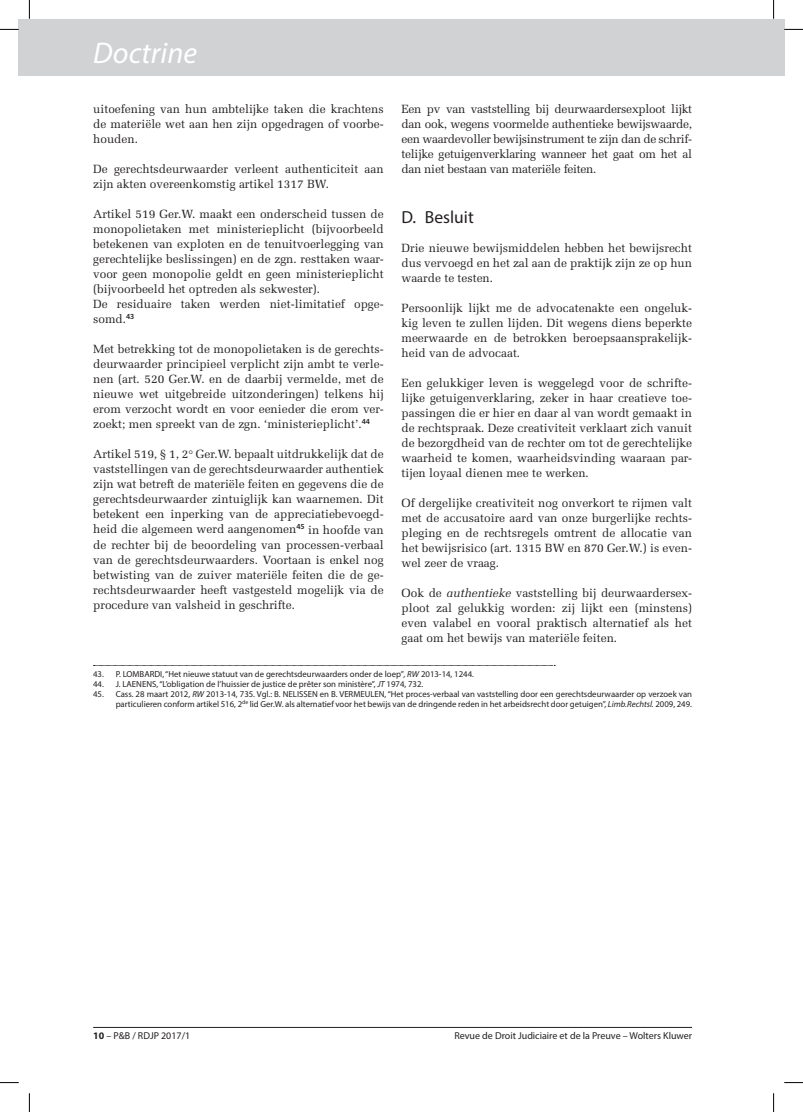
<style>
.page{position:relative;width:803px;height:1112px;background:#fff}
.page>*{position:absolute;margin:0;border:0;box-sizing:border-box;transform-origin:0 0}
.t1{font:italic 30px "Myriad Pro";color:#fff}
.t2{font:17.5px "Myriad Pro";color:#231f20}
.t3{font:11.88px/15px "Melior LT Std";color:#231f20;text-align:justify}
.t4{font:10px "Myriad Pro";color:#231f20}
.t5{font:8.75px/10px "Myriad Pro";color:#231f20;text-align:right}
.s1{font-style:italic}
.s2{font-weight:700}
</style>
<div class="page">
<div style="left:19px;top:19px;width:765px;height:56px;background:#d1d2d4"></div>
<hr style="left:93px;top:1026px;width:599px;height:1px;background:#231f20">
<svg style="left:93px;top:665px;width:462px;height:1px"></svg>
<svg style="left:0;top:29px;width:19px;height:1px"></svg>
<svg style="left:784px;top:29px;width:19px;height:1px"></svg>
<svg style="left:0;top:1082px;width:19px;height:1px"></svg>
<svg style="left:784px;top:1082px;width:19px;height:1px"></svg>
<svg style="left:29px;top:0;width:1px;height:19px"></svg>
<svg style="left:29px;top:1093px;width:1px;height:18px"></svg>
<svg style="left:773px;top:0;width:1px;height:19px"></svg>
<svg style="left:773px;top:1093px;width:1px;height:18px"></svg>
<h1 class="t1" style="left:93px;top:34px;width:105px">Doctrine</h1>
<p class="t3" style="left:93px;top:102px;width:292px">uitoefening van hun ambtelijke taken die krachtens de materiële wet aan hen zijn opgedragen of voorbe&shy;houden.</p>
<p class="t3" style="left:93px;top:162px;width:292px">De gerechtsdeurwaarder verleent authenticiteit aan zijn akten overeenkomstig artikel 1317 BW.</p>
<p class="t3" style="left:93px;top:207px;width:292px;text-align:left">Artikel 519 Ger.W. maakt een onderscheid tussen de monopolietaken met ministerieplicht (bijvoorbeeld betekenen van exploten en de tenuitvoerlegging van gerechtelijke beslissingen) en de zgn. resttaken waar&shy;voor geen monopolie geldt en geen ministerieplicht (bijvoorbeeld het optreden als sekwester).<br>De residuaire taken werden niet-limitatief opge&shy;somd.<sup>43</sup></p>
<p class="t3" style="left:93px;top:342px;width:292px">Met betrekking tot de monopolietaken is de gerechts&shy;deurwaarder principieel verplicht zijn ambt te verle&shy;nen (art. 520 Ger.W. en de daarbij vermelde, met de nieuwe wet uitgebreide uitzonderingen) telkens hij erom verzocht wordt en voor eenieder die erom ver&shy;zoekt; men spreekt van de zgn. ‘ministerieplicht’.<sup>44</sup></p>
<p class="t3" style="left:93px;top:447px;width:292px">Artikel 519, § 1, 2° Ger.W. bepaalt uitdrukkelijk dat de vaststellingen van de gerechtsdeurwaarder authentiek zijn wat betreft de materiële feiten en gegevens die de gerechtsdeurwaarder zintuiglijk kan waarnemen. Dit betekent een inperking van de appreciatiebevoegd&shy;heid die algemeen werd aangenomen<sup>45</sup> in hoofde van de rechter bij de beoordeling van processen-verbaal van de gerechtsdeurwaarders. Voortaan is enkel nog betwisting van de zuiver materiële feiten die de ge&shy;rechtsdeurwaarder heeft vastgesteld mogelijk via de procedure van valsheid in geschrifte.</p>
<p class="t3" style="left:401px;top:102px;width:292px">Een pv van vaststelling bij deurwaardersexploot lijkt dan ook, wegens voormelde authentieke bewijswaarde, een waardevoller bewijsinstrument te zijn dan de schrif&shy;telijke getuigenverklaring wanneer het gaat om het al dan niet bestaan van materiële feiten.</p>
<h2 class="t2" style="left:401px;top:206px;width:74px">D. Besluit</h2>
<p class="t3" style="left:401px;top:240px;width:292px">Drie nieuwe bewijsmiddelen hebben het bewijsrecht dus vervoegd en het zal aan de praktijk zijn ze op hun waarde te testen.</p>
<p class="t3" style="left:401px;top:300px;width:292px">Persoonlijk lijkt me de advocatenakte een ongeluk&shy;kig leven te zullen lijden. Dit wegens diens beperkte meerwaarde en de betrokken beroepsaansprakelijk&shy;heid van de advocaat.</p>
<p class="t3" style="left:401px;top:375px;width:292px">Een gelukkiger leven is weggelegd voor de schrifte&shy;lijke getuigenverklaring, zeker in haar creatieve toe&shy;passingen die er hier en daar al van wordt gemaakt in de rechtspraak. Deze creativiteit verklaart zich vanuit de bezorgdheid van de rechter om tot de gerechtelijke waarheid te komen, waarheidsvinding waaraan par&shy;tijen loyaal dienen mee te werken.</p>
<p class="t3" style="left:401px;top:495px;width:292px">Of dergelijke creativiteit nog onverkort te rijmen valt met de accusatoire aard van onze burgerlijke rechts&shy;pleging en de rechtsregels omtrent de allocatie van het bewijsrisico (art. 1315 BW en 870 Ger.W.) is even&shy;wel zeer de vraag.</p>
<p class="t3" style="left:401px;top:585px;width:292px">Ook de <span class="s1">authentieke</span> vaststelling bij deurwaardersex&shy;ploot zal gelukkig worden: zij lijkt een (minstens) even valabel en vooral praktisch alternatief als het gaat om het bewijs van materiële feiten.</p>
<p class="t5" style="left:93px;top:668px;width:382px">43. P. LOMBARDI, “Het nieuwe statuut van de gerechtsdeurwaarders onder de loep”<span class="s1">, RW</span> 2013-14, 1244.</p>
<p class="t5" style="left:93px;top:679px;width:332px">44. J. LAENENS, “L’obligation de l’huissier de justice de prêter son ministère”, <span class="s1">JT</span> 1974, 732.</p>
<p class="t5" style="left:93px;top:689px;width:600px">45. Cass. 28 maart 2012, <span class="s1">RW</span> 2013-14, 735. Vgl.: B. NELISSEN en B. VERMEULEN, “Het proces-verbaal van vaststelling door een gerechtsdeurwaarder op verzoek van particulieren conform artikel 516, 2<sup>de</sup> lid Ger.W. als alternatief voor het bewijs van de dringende reden in het arbeidsrecht door getuigen”, <span class="s1">Limb.Rechtsl.</span> 2009, 249.</p>
<p class="t4" style="left:93px;top:1028px;width:99px"><span class="s2">10</span> – P&amp;B / RDJP 2017/1</p>
<p class="t4" style="left:454px;top:1028px;width:239px">Revue de Droit Judiciaire et de la Preuve – Wolters Kluwer</p>
</div>
